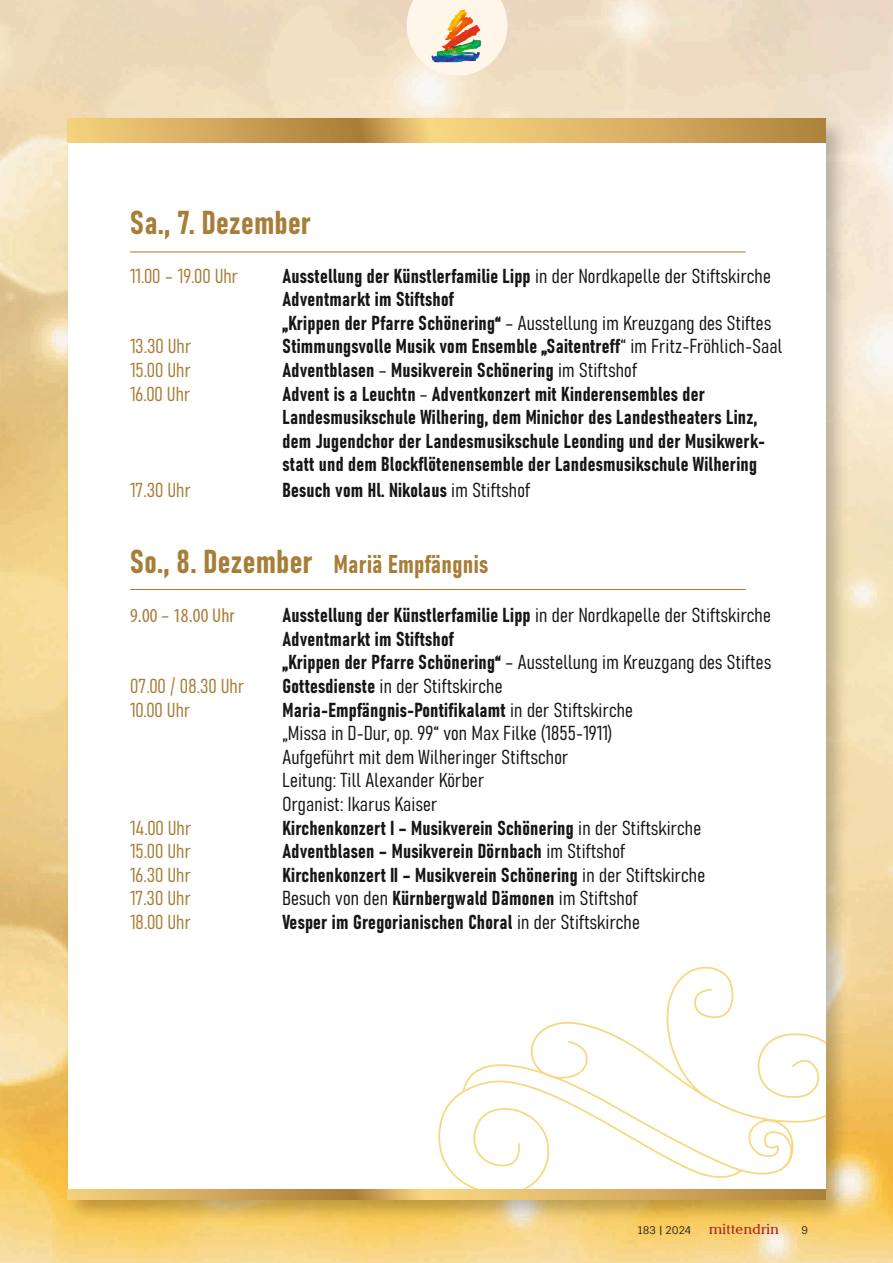
<style>
.page{position:relative;width:893px;height:1263px;background:#fff}
.page>*{position:absolute;margin:0;border:0;box-sizing:border-box;transform-origin:0 0}
.t1{font:32.7px "Bahnschrift";letter-spacing:.005em;color:#a77e38}
.t2{font:25.35px "Bahnschrift";letter-spacing:.01em;color:#a77e38}
.t3{font:19.95px/23.5px "Bahnschrift";letter-spacing:.01em;color:#151616}
.t4{font:19.95px "Bahnschrift";letter-spacing:.01em;color:#a77e38}
.t5{font:condensed 19.95px "Myriad Pro";letter-spacing:.01em;color:#a77e38}
.t6{font:14.25px "Cheltenham IT Cby BT";letter-spacing:.02em;color:#a8251c}
.t7{font:10.5px "Fauna One";color:#151616}
.s1{font-size:32.7px}
.s2{font-family:"Bahnschrift";font-stretch:normal}
</style>
<div class="page">
<img style="left:0;top:0;width:893px;height:1263px">
<svg style="left:407px;top:0;width:101px;height:76px;background:#fbefe0"></svg>
<img style="left:422px;top:10px;width:62px;height:53px">
<div style="left:64px;top:115px;width:786px;height:1109px;background:#151616;opacity:.25"></div>
<div style="left:68px;top:119px;width:757px;height:1080px;background:#fff"></div>
<svg style="left:68px;top:119px;width:757px;height:24px;background:#d4ac5f"></svg>
<svg style="left:438px;top:966px;width:387px;height:223px"></svg>
<svg style="left:68px;top:1189px;width:757px;height:10px;background:#d3ab5f"></svg>
<hr style="left:130px;top:251px;width:616px;height:1px;background:#a77e38">
<hr style="left:130px;top:589px;width:616px;height:1px;background:#a77e38">
<p class="t1" style="left:130px;top:197px;width:183px">Sa., 7. Dezember</p>
<p class="t4" style="left:130px;top:260px;width:110px">11.00 – 19.00 Uhr</p>
<p class="t3" style="left:283px;top:262px;width:490px">Ausstellung der Künstlerfamilie Lipp in der Nordkapelle der Stiftskirche<br>Adventmarkt im Stiftshof<br>„Krippen der Pfarre Schönering“ – Ausstellung im Kreuzgang des Stiftes</p>
<p class="t4" style="left:130px;top:331px;width:63px">13.30 Uhr</p>
<p class="t3" style="left:283px;top:333px;width:501px">Stimmungsvolle Musik vom Ensemble „Saitentreff“ im Fritz-Fröhlich-Saal</p>
<p class="t4" style="left:130px;top:355px;width:62px">15.00 Uhr</p>
<p class="t3" style="left:283px;top:357px;width:356px">Adventblasen – Musikverein Schönering im Stiftshof</p>
<p class="t4" style="left:130px;top:378px;width:62px">16.00 Uhr</p>
<p class="t3" style="left:282px;top:380px;width:484px">Advent is a Leuchtn – Adventkonzert mit Kinderensembles der Landesmusikschule Wilhering, dem Minichor des Landestheaters Linz, dem Jugendchor der Landesmusikschule Leonding und der Musikwerk&shy;statt und dem Blockflötenensemble der Landesmusikschule Wilhering</p>
<p class="t4" style="left:130px;top:475px;width:62px">17.30 Uhr</p>
<p class="t3" style="left:283px;top:477px;width:249px">Besuch vom Hl. Nikolaus im Stiftshof</p>
<p class="t2" style="left:130px;top:545px;width:360px"><span class="s1">So., 8. Dezember</span> Mariä Empfängnis</p>
<p class="t5" style="left:130px;top:603px;width:106px">9.00 <span class="s2">–</span> 18.00 Uhr</p>
<p class="t3" style="left:282px;top:602px;width:490px">Ausstellung der Künstlerfamilie Lipp in der Nordkapelle der Stiftskirche<br>Adventmarkt im Stiftshof<br>„Krippen der Pfarre Schönering“ – Ausstellung im Kreuzgang des Stiftes</p>
<p class="t4" style="left:130px;top:671px;width:116px">07.00 / 08.30 Uhr</p>
<p class="t3" style="left:283px;top:673px;width:222px">Gottesdienste in der Stiftskirche</p>
<p class="t4" style="left:130px;top:694px;width:62px">10.00 Uhr</p>
<p class="t3" style="left:282px;top:696px;width:352px">Maria-Empfängnis-Pontifikalamt in der Stiftskirche „Missa in D-Dur, op. 99“ von Max Filke (1855-1911)<br>Aufgeführt mit dem Wilheringer Stiftschor<br>Leitung: Till Alexander Körber<br>Organist: Ikarus Kaiser</p>
<p class="t4" style="left:130px;top:812px;width:63px">14.00 Uhr</p>
<p class="t3" style="left:282px;top:814px;width:420px">Kirchenkonzert I – Musikverein Schönering in der Stiftskirche</p>
<p class="t4" style="left:130px;top:836px;width:62px">15.00 Uhr</p>
<p class="t3" style="left:282px;top:838px;width:344px">Adventblasen – Musikverein Dörnbach im Stiftshof</p>
<p class="t4" style="left:130px;top:859px;width:63px">16.30 Uhr</p>
<p class="t3" style="left:282px;top:861px;width:424px">Kirchenkonzert II – Musikverein Schönering in der Stiftskirche</p>
<p class="t4" style="left:130px;top:883px;width:62px">17.30 Uhr</p>
<p class="t3" style="left:282px;top:885px;width:357px">Besuch von den Kürnbergwald Dämonen im Stiftshof</p>
<p class="t4" style="left:130px;top:907px;width:62px">18.00 Uhr</p>
<p class="t3" style="left:282px;top:909px;width:359px">Vesper im Gregorianischen Choral in der Stiftskirche</p>
<p class="t7" style="left:638px;top:1223px;width:55px">183 | 2024</p>
<p class="t6" style="left:709px;top:1220px;width:71px">mittendrin</p>
<p class="t7" style="left:801px;top:1223px;width:8px">9</p>
</div>
